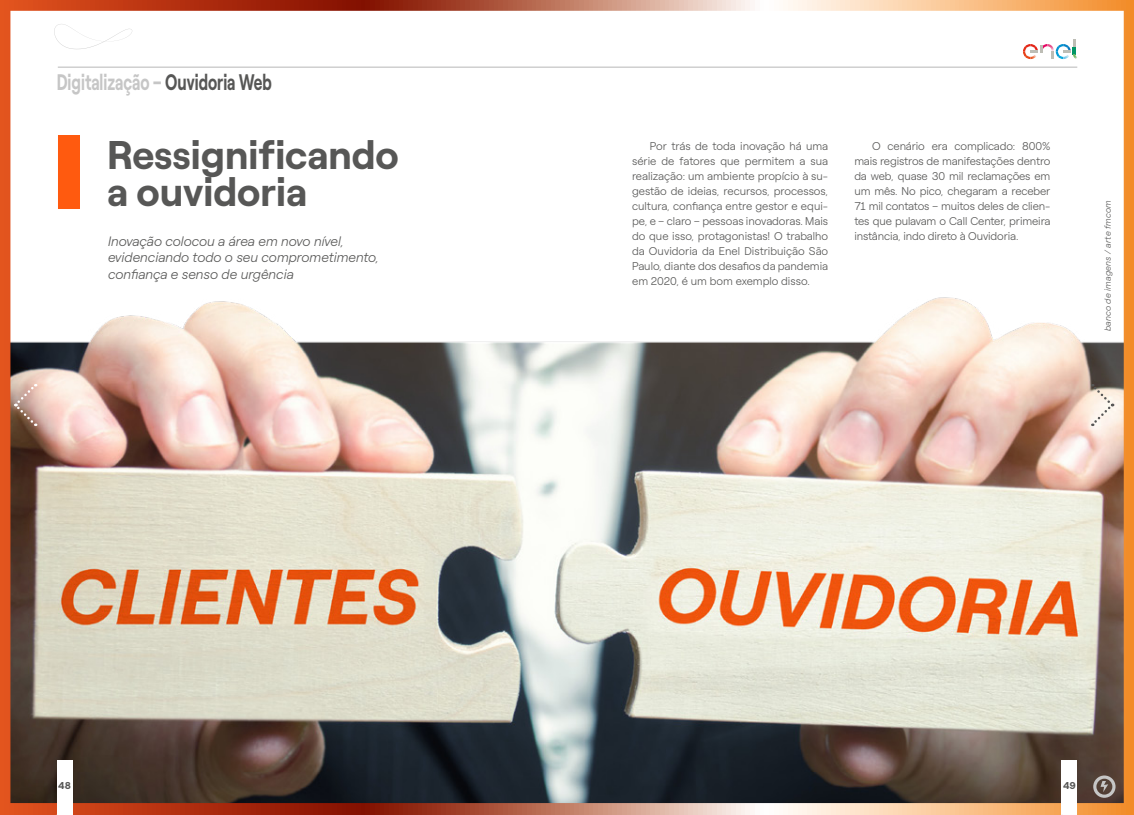
<style>
.page{position:relative;width:1134px;height:815px;background:#fff}
.page>*{position:absolute;margin:0;border:0;box-sizing:border-box;transform-origin:0 0}
.t1{font:700 40px/37.5px "Roobert ENEL";color:#575756}
.t2{font:700 22.5px "Roobert ENEL";color:#c6c6c6;scale:.7 1}
.t3{font:italic 300 13.62px/16.4px "Roobert ENEL";color:#575756}
.t4{font:300 11.25px/15px "Roobert ENEL";letter-spacing:-.01em;color:#575756;text-align:justify}
.t5{font:700 10px "Roobert ENEL";color:#575756}
.t6{font:italic 300 8.75px "Roobert ENEL";letter-spacing:.02em;color:#575756}
.s1{color:#575756}
</style>
<div class="page">
<img style="left:0;top:0;width:1134px;height:815px">
<svg style="left:14px;top:383px;width:23px;height:43px"></svg>
<div style="left:58px;top:135px;width:21px;height:74px;background:#ff5a0f"></div>
<svg style="left:54px;top:24px;width:78px;height:25px"></svg>
<hr style="left:58px;top:67px;width:1019px;height:1px;background:#c6c6c6">
<svg style="left:57px;top:761px;width:15px;height:54px"></svg>
<svg style="left:1061px;top:761px;width:16px;height:54px"></svg>
<svg style="left:1093px;top:775px;width:22px;height:23px"></svg>
<svg style="left:1090px;top:383px;width:24px;height:43px"></svg>
<svg style="left:1023px;top:39px;width:54px;height:20px"></svg>
<h2 class="t2" style="left:57px;top:65px;width:309px">Digitalização – <span class="s1">Ouvidoria Web</span></h2>
<h1 class="t1" style="left:107px;top:132px;width:293px">Ressignificando a ouvidoria</h1>
<p class="t3" style="left:108px;top:232px;width:272px">Inovação colocou a área em novo nível, evidenciando todo o seu comprometimento, confiança e senso de urgência</p>
<p class="t4" style="left:632px;top:138px;width:198px;text-indent:18px">Por trás de toda inovação há uma série de fatores que permitem a sua realização: um ambiente propício à su&shy;gestão de ideias, recursos, processos, cultura, confiança entre gestor e equi&shy;pe, e – claro – pessoas inovadoras. Mais do que isso, protagonistas! O trabalho da Ouvidoria da Enel Distribuição São Paulo, diante dos desafios da pandemia em 2020, é um bom exemplo disso.</p>
<p class="t4" style="left:854px;top:138px;width:198px;text-indent:18px">O cenário era complicado: 800% mais registros de manifestações dentro da web, quase 30 mil reclamações em um mês. No pico, chegaram a receber 71 mil contatos – muitos deles de clien&shy;tes que pulavam o Call Center, primeira instância, indo direto à Ouvidoria.</p>
<p class="t6" style="left:1101px;top:331px;width:133px;rotate:-90deg">banco de imagens / arte fmcom</p>
<p class="t5" style="left:58px;top:777px;width:14px">48</p>
<p class="t5" style="left:1063px;top:777px;width:14px">49</p>
</div>
